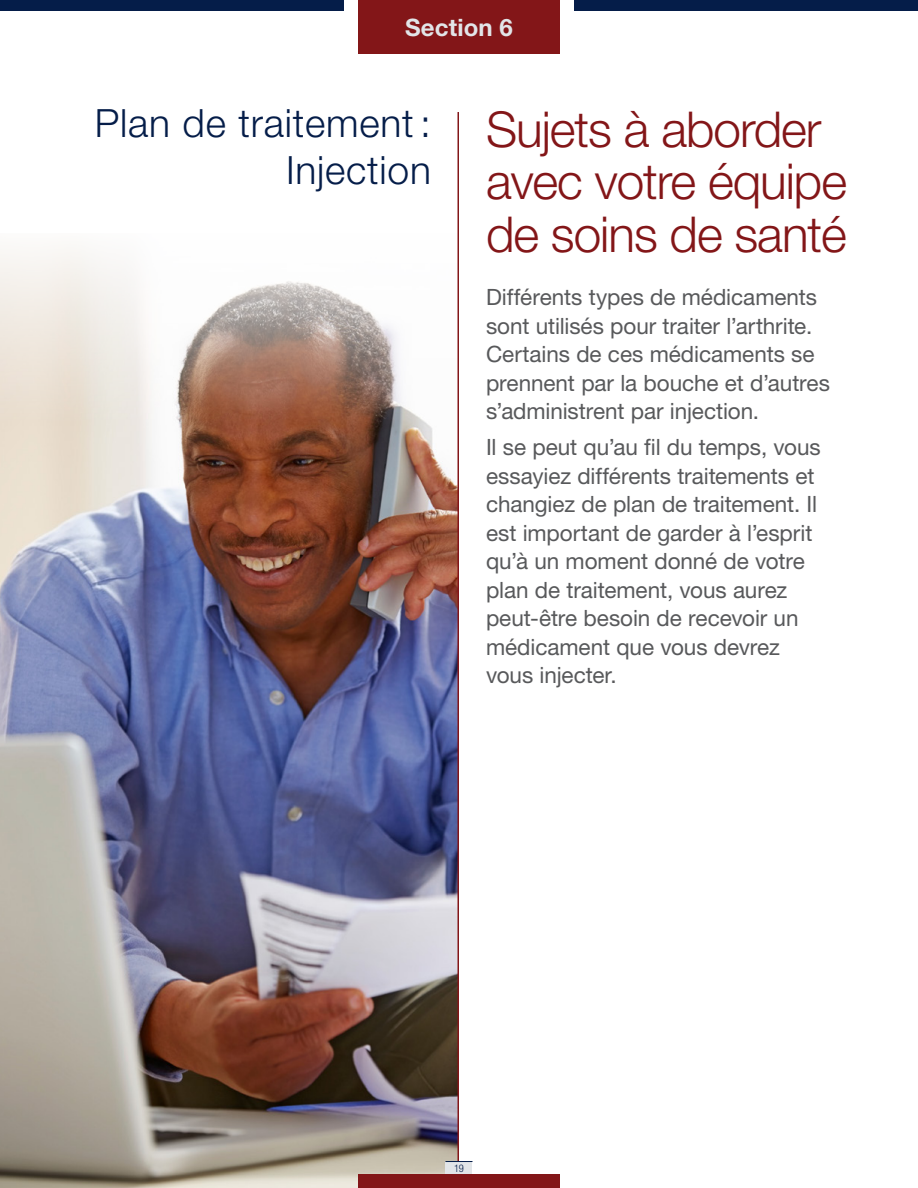
<style>
.page{position:relative;width:918px;height:1188px;background:#fff}
.page>*{position:absolute;margin:0;border:0;box-sizing:border-box;transform-origin:0 0}
.t1{font:300 49.5px/52.5px "Helvetica Neue LT Std";letter-spacing:-.02em;color:#831618}
.t2{font:300 39px/46.8px "Helvetica Neue LT Std";letter-spacing:.02em;color:#051d49;text-align:right}
.t3{font:700 24px "Helvetica Neue LT Std";letter-spacing:.005em;color:#e2e5e8}
.t4{font:22.5px/28.5px "Helvetica Neue LT Std";letter-spacing:-.005em;color:#58595b}
.t5{font:300 condensed 10.5px "Helvetica Neue LT Std";color:#051d49}
</style>
<div class="page">
<img style="left:0;top:233px;width:458px;height:955px">
<div style="left:0;top:0;width:343px;height:10px;background:#051d49"></div>
<div style="left:575px;top:0;width:343px;height:10px;background:#051d49"></div>
<div style="left:446px;top:1162px;width:26px;height:13px;background:#e2e5e8"></div>
<div style="left:358px;top:1175px;width:202px;height:13px;background:#831618"></div>
<div style="left:358px;top:0;width:202px;height:54px;background:#831618"></div>
<hr style="left:458px;top:112px;width:1px;height:1049px;background:#831618">
<svg style="left:446px;top:1161px;width:26px;height:1px"></svg>
<p class="t3" style="left:405px;top:12px;width:109px">Section 6</p>
<h2 class="t2" style="left:95px;top:99px;width:338px">Plan de traitement :<br>Injection</h2>
<h1 class="t1" style="left:486px;top:102px;width:363px">Sujets à aborder avec votre équipe de soins de santé</h1>
<p class="t4" style="left:486px;top:283px;width:346px">Différents types de médicaments sont utilisés pour traiter l’arthrite.<br>Certains de ces médicaments se prennent par la bouche et d’autres s’administrent par injection.</p>
<p class="t4" style="left:486px;top:433px;width:336px">Il se peut qu’au fil du temps, vous essayiez différents traitements et changiez de plan de traitement. Il est important de garder à l’esprit qu’à un moment donné de votre plan de traitement, vous aurez peut-être besoin de recevoir un médicament que vous devrez vous injecter.</p>
<p class="t5" style="left:454px;top:1162px;width:11px">19</p>
</div>
